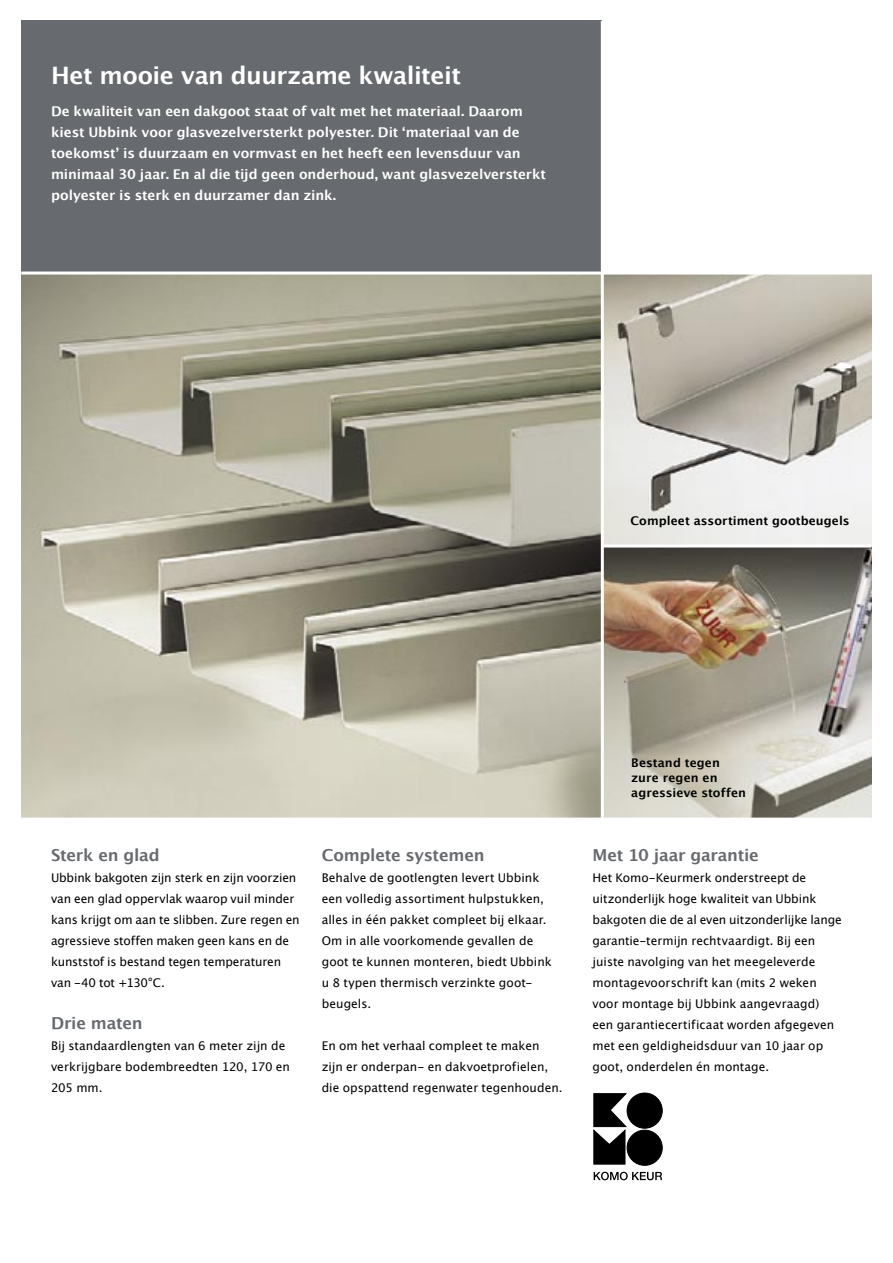
<style>
.page{position:relative;width:893px;height:1263px;background:#fff}
.page>*{position:absolute;margin:0;border:0;box-sizing:border-box;transform-origin:0 0}
.Kop1_diap{font:700 24px "Lucida Grande";letter-spacing:-.02em;color:#fff}
.Kop2{font:700 16.5px "Lucida Grande";letter-spacing:-.015em;color:#676a6e}
.Intro_diap{font:700 13.5px/21px "Lucida Grande";letter-spacing:-.005em;color:#fff}
.Platte_tekst{font:12px/21px "Lucida Grande";color:#000}
.Fotobijschrift_zwart{font:700 12px/15px "Lucida Grande";letter-spacing:.005em;color:#000}
</style>
<div class="page">
<div style="left:21px;top:21px;width:581px;height:252px;background:#676a6e"></div>
<img style="left:21px;top:274px;width:580px;height:543px">
<svg style="left:604px;top:274px;width:268px;height:270px"></svg>
<img style="left:604px;top:547px;width:268px;height:270px">
<div style="left:627px;top:1130px;width:35px;height:35px;background:#000;border-radius:50%"></div>
<div style="left:627px;top:1130px;width:35px;height:35px;border:1px solid #000;border-radius:50%"></div>
<svg style="left:594px;top:1093px;width:33px;height:71px"></svg>
<div style="left:627px;top:1093px;width:35px;height:35px;background:#000;border-radius:50%"></div>
<div style="left:627px;top:1093px;width:35px;height:35px;border:1px solid #000;border-radius:50%"></div>
<svg style="left:594px;top:1172px;width:68px;height:8px"></svg>
<hr style="left:601px;top:21px;width:3px;height:798px;background:#fff">
<hr style="left:21px;top:271px;width:851px;height:3px;background:#fff">
<p class="Kop1_diap" style="left:51px;top:62px;width:411px">Het mooie van duurzame kwaliteit</p>
<p class="Intro_diap" style="left:51px;top:100px;width:496px">De kwaliteit van een dakgoot staat of valt met het materiaal. Daarom kiest Ubbink voor glasvezelversterkt polyester. Dit ʻmateriaal van de toekomstʼ is duurzaam en vormvast en het heeft een levensduur van minimaal 30 jaar. En al die tijd geen onderhoud, want glasvezelversterkt polyester is sterk en duurzamer dan zink.</p>
<p class="Fotobijschrift_zwart" style="left:631px;top:513px;width:221px">Compleet assortiment gootbeugels</p>
<p class="Kop2" style="left:51px;top:846px;width:110px">Sterk en glad</p>
<p class="Platte_tekst" style="left:51px;top:867px;width:250px">Ubbink bakgoten zijn sterk en zijn voorzien van een glad oppervlak waarop vuil minder kans krijgt om aan te slibben. Zure regen en agressieve stoffen maken geen kans en de kunststof is bestand tegen temperaturen van -40 tot +130°C.</p>
<p class="Kop2" style="left:51px;top:1014px;width:93px">Drie maten</p>
<p class="Platte_tekst" style="left:51px;top:1035px;width:241px">Bij standaardlengten van 6 meter zijn de verkrijgbare bodembreedten 120, 170 en<br>205 mm.</p>
<p class="Kop2" style="left:322px;top:846px;width:164px">Complete systemen</p>
<p class="Platte_tekst" style="left:322px;top:867px;width:219px">Behalve de gootlengten levert Ubbink</p>
<p class="Platte_tekst" style="left:322px;top:888px;width:224px">een volledig assortiment hulpstukken,</p>
<p class="Platte_tekst" style="left:322px;top:909px;width:226px">alles in één pakket compleet bij elkaar.</p>
<p class="Platte_tekst" style="left:322px;top:930px;width:213px">Om in alle voorkomende gevallen de</p>
<p class="Platte_tekst" style="left:322px;top:951px;width:232px">goot te kunnen monteren, biedt Ubbink</p>
<p class="Platte_tekst" style="left:322px;top:972px;width:212px">u 8 typen thermisch verzinkte goot&shy;beugels.</p>
<p class="Platte_tekst" style="left:322px;top:1035px;width:219px">En om het verhaal compleet te maken</p>
<p class="Platte_tekst" style="left:322px;top:1056px;width:228px">zijn er onderpan- en dakvoetprofielen,</p>
<p class="Platte_tekst" style="left:322px;top:1077px;width:242px">die opspattend regenwater tegenhouden.</p>
<p class="Fotobijschrift_zwart" style="left:631px;top:755px;width:116px">Bestand tegen zure regen en agressieve stoffen</p>
<p class="Kop2" style="left:592px;top:846px;width:168px">Met 10 jaar garantie</p>
<p class="Platte_tekst" style="left:592px;top:867px;width:251px">Het Komo-Keurmerk onderstreept de uitzonderlijk hoge kwaliteit van Ubbink bakgoten die de al even uitzonderlijke lange garantie-termijn rechtvaardigt. Bij een juiste navolging van het meegeleverde montagevoorschrift kan (mits 2 weken voor montage bij Ubbink aangevraagd) een garantiecertificaat worden afgegeven met een geldigheidsduur van 10 jaar op goot, onderdelen én montage.</p>
</div>
